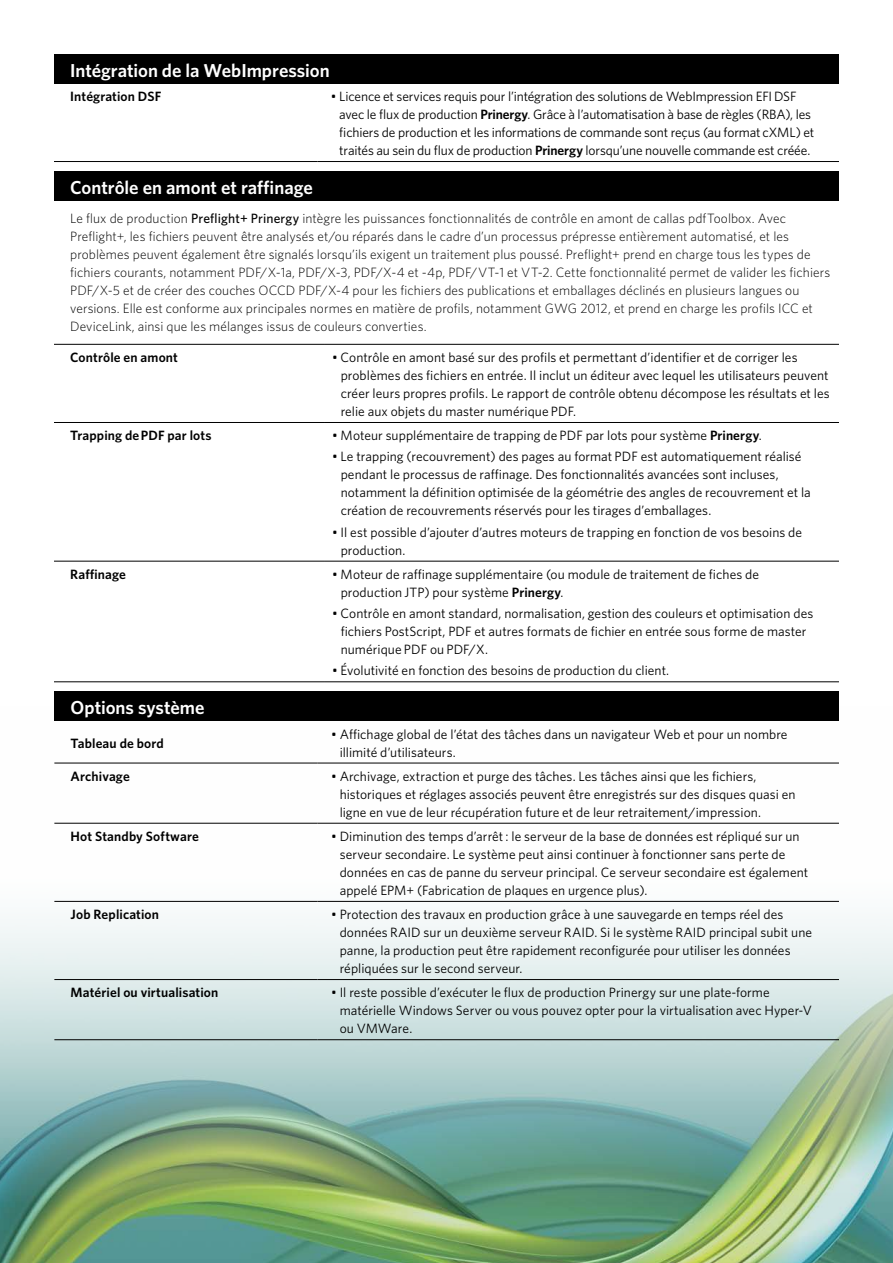
<style>
.page{position:relative;width:893px;height:1263px;background:#fff}
.page>*{position:absolute;margin:0;border:0;box-sizing:border-box;transform-origin:0 0}
.t1{font:600 18.75px "Whitney K";color:#fff}
.t2{font:13.5px/18px "Whitney K";letter-spacing:.005em;color:#000}
.t3{font:300 13.5px/18px "Whitney K";letter-spacing:.005em;color:#000}
.t4{font:600 13.5px "Whitney K";letter-spacing:.01em;color:#000}
.s1{font-weight:600}
.s2{font-weight:500}
</style>
<div class="page">
<img style="left:0;top:762px;width:893px;height:501px">
<div style="left:54px;top:54px;width:785px;height:29px;background:#000"></div>
<hr style="left:54px;top:161px;width:263px;height:1px;background:#000">
<hr style="left:317px;top:161px;width:522px;height:1px;background:#000">
<div style="left:54px;top:171px;width:785px;height:30px;background:#000"></div>
<hr style="left:54px;top:681px;width:270px;height:1px;background:#000">
<hr style="left:324px;top:681px;width:515px;height:1px;background:#000">
<hr style="left:54px;top:344px;width:270px;height:1px;background:#000">
<hr style="left:324px;top:344px;width:515px;height:1px;background:#000">
<hr style="left:54px;top:422px;width:270px;height:1px;background:#000">
<hr style="left:324px;top:422px;width:515px;height:1px;background:#000">
<hr style="left:54px;top:561px;width:270px;height:1px;background:#000">
<hr style="left:324px;top:561px;width:515px;height:1px;background:#000">
<div style="left:54px;top:691px;width:785px;height:30px;background:#000"></div>
<hr style="left:54px;top:979px;width:264px;height:1px;background:#000">
<hr style="left:318px;top:979px;width:521px;height:1px;background:#000">
<hr style="left:54px;top:1039px;width:264px;height:1px;background:#000">
<hr style="left:318px;top:1039px;width:521px;height:1px;background:#000">
<hr style="left:54px;top:763px;width:264px;height:1px;background:#000">
<hr style="left:318px;top:763px;width:521px;height:1px;background:#000">
<hr style="left:54px;top:823px;width:264px;height:1px;background:#000">
<hr style="left:318px;top:823px;width:521px;height:1px;background:#000">
<hr style="left:54px;top:901px;width:264px;height:1px;background:#000">
<hr style="left:318px;top:901px;width:521px;height:1px;background:#000">
<h1 class="t1" style="left:70px;top:58px;width:261px">Intégration de la WebImpression</h1>
<p class="t4" style="left:70px;top:87px;width:93px">Intégration DSF</p>
<p class="t2" style="left:339px;top:87px;width:476px;text-indent:-9px">• Licence et services requis pour l’intégration des solutions de WebImpression EFI DSF avec le flux de production <span class="s1">Prinergy</span>. Grâce à l’automatisation à base de règles (RBA), les fichiers de production et les informations de commande sont reçus (au format cXML) et traités au sein du flux de production <span class="s1">Prinergy</span> lorsqu’une nouvelle commande est créée.</p>
<h1 class="t1" style="left:70px;top:175px;width:244px">Contrôle en amont et raffinage</h1>
<p class="t3" style="left:70px;top:209px;width:761px">Le flux de production <span class="s2">Preflight+ Prinergy</span> intègre les puissances fonctionnalités de contrôle en amont de callas pdfToolbox. Avec Preflight+, les fichiers peuvent être analysés et/ou réparés dans le cadre d’un processus prépresse entièrement automatisé, et les problèmes peuvent également être signalés lorsqu’ils exigent un traitement plus poussé. Preflight+ prend en charge tous les types de fichiers courants, notamment PDF/X-1a, PDF/X-3, PDF/X-4 et -4p, PDF/VT-1 et VT-2. Cette fonctionnalité permet de valider les fichiers PDF/X-5 et de créer des couches OCCD PDF/X-4 pour les fichiers des publications et emballages déclinés en plusieurs langues ou versions. Elle est conforme aux principales normes en matière de profils, notamment GWG 2012, et prend en charge les profils ICC et DeviceLink, ainsi que les mélanges issus de couleurs converties.</p>
<p class="t4" style="left:70px;top:348px;width:109px">Contrôle en amont</p>
<p class="t2" style="left:341px;top:348px;width:491px;text-indent:-9px">• Contrôle en amont basé sur des profils et permettant d’identifier et de corriger les problèmes des fichiers en entrée. Il inclut un éditeur avec lequel les utilisateurs peuvent créer leurs propres profils. Le rapport de contrôle obtenu décompose les résultats et les relie aux objets du master numérique PDF.</p>
<p class="t4" style="left:70px;top:427px;width:143px">Trapping de PDF par lots</p>
<p class="t2" style="left:332px;top:426px;width:431px">• Moteur supplémentaire de trapping de PDF par lots pour système <span class="s1">Prinergy</span>.</p>
<p class="t2" style="left:341px;top:447px;width:472px;text-indent:-9px">• Le trapping (recouvrement) des pages au format PDF est automatiquement réalisé pendant le processus de raffinage. Des fonctionnalités avancées sont incluses, notamment la définition optimisée de la géométrie des angles de recouvrement et la création de recouvrements réservés pour les tirages d’emballages.</p>
<p class="t2" style="left:341px;top:523px;width:463px;text-indent:-9px">• Il est possible d’ajouter d’autres moteurs de trapping en fonction de vos besoins de production.</p>
<p class="t4" style="left:70px;top:565px;width:57px">Raffinage</p>
<p class="t2" style="left:341px;top:565px;width:420px;text-indent:-9px">• Moteur de raffinage supplémentaire (ou module de traitement de fiches de production JTP) pour système <span class="s1">Prinergy</span>.</p>
<p class="t2" style="left:341px;top:604px;width:474px;text-indent:-9px">• Contrôle en amont standard, normalisation, gestion des couleurs et optimisation des fichiers PostScript, PDF et autres formats de fichier en entrée sous forme de master numérique PDF ou PDF/X.</p>
<p class="t2" style="left:332px;top:661px;width:339px">• Évolutivité en fonction des besoins de production du client.</p>
<h1 class="t1" style="left:71px;top:695px;width:136px">Options système</h1>
<p class="t4" style="left:71px;top:734px;width:95px">Tableau de bord</p>
<p class="t2" style="left:340px;top:725px;width:449px;text-indent:-9px">• Affichage global de l’état des tâches dans un navigateur Web et pour un nombre illimité d’utilisateurs.</p>
<p class="t4" style="left:71px;top:767px;width:61px">Archivage</p>
<p class="t2" style="left:340px;top:767px;width:457px;text-indent:-9px">• Archivage, extraction et purge des tâches. Les tâches ainsi que les fichiers, historiques et réglages associés peuvent être enregistrés sur des disques quasi en ligne en vue de leur récupération future et de leur retraitement/impression.</p>
<p class="t4" style="left:71px;top:827px;width:130px">Hot Standby Software</p>
<p class="t2" style="left:340px;top:827px;width:470px;text-indent:-9px">• Diminution des temps d’arrêt : le serveur de la base de données est répliqué sur un serveur secondaire. Le système peut ainsi continuer à fonctionner sans perte de données en cas de panne du serveur principal. Ce serveur secondaire est également appelé EPM+ (Fabrication de plaques en urgence plus).</p>
<p class="t4" style="left:71px;top:905px;width:90px">Job Replication</p>
<p class="t2" style="left:340px;top:905px;width:474px;text-indent:-9px">• Protection des travaux en production grâce à une sauvegarde en temps réel des données RAID sur un deuxième serveur RAID. Si le système RAID principal subit une panne, la production peut être rapidement reconfigurée pour utiliser les données répliquées sur le second serveur.</p>
<p class="t4" style="left:71px;top:984px;width:149px">Matériel ou virtualisation</p>
<p class="t2" style="left:340px;top:983px;width:474px;text-indent:-9px">• Il reste possible d’exécuter le flux de production Prinergy sur une plate-forme matérielle Windows Server ou vous pouvez opter pour la virtualisation avec Hyper-V ou VMWare.</p>
</div>
